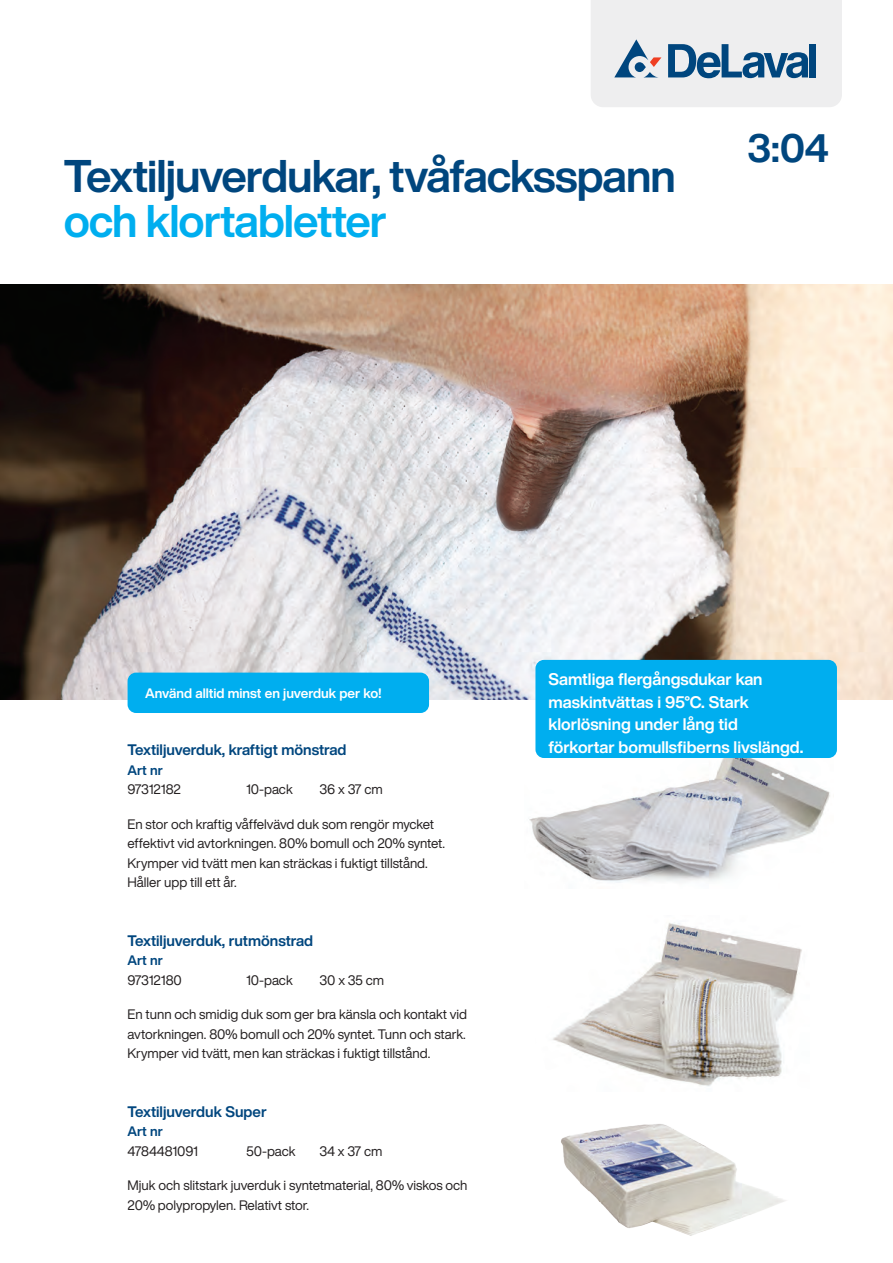
<style>
.page{position:relative;width:893px;height:1263px;background:#fff}
.page>*{position:absolute;margin:0;border:0;box-sizing:border-box;transform-origin:0 0}
.t1{font:700 45px "Helvetica Now Display";letter-spacing:-.025em;color:#00467e}
.t2{font:700 45px "Helvetica Now Display";letter-spacing:-.02em;color:#00aeef}
.t3{font:700 39px "Helvetica Now Display";color:#00467e}
.t4{font:700 16.5px/22.5px "Helvetica Now Display";color:#fff}
.t5{font:700 15px "Helvetica Now Display";color:#00467e}
.t6{font:13.5px/19.5px "Helvetica Now Display";color:#231f20}
.t7{font:700 13.5px "Helvetica Now Display";color:#fff}
.t8{font:700 13.5px "Helvetica Now Display";color:#00467e}
</style>
<div class="page">
<img style="left:529px;top:754px;width:303px;height:129px">
<img style="left:0;top:285px;width:893px;height:415px">
<div style="left:535px;top:660px;width:302px;height:98px;background:#00aeef;border-radius:9px"></div>
<svg style="left:591px;top:0;width:251px;height:107px"></svg>
<img style="left:552px;top:923px;width:250px;height:164px">
<img style="left:561px;top:1124px;width:225px;height:112px">
<div style="left:128px;top:673px;width:301px;height:40px;background:#00aeef;border-radius:9px"></div>
<h1 class="t1" style="left:64px;top:146px;width:614px">Textiljuverdukar, tvåfacksspann</h1>
<h1 class="t2" style="left:64px;top:191px;width:325px">och klortabletter</h1>
<h2 class="t3" style="left:747px;top:121px;width:83px">3:04</h2>
<p class="t7" style="left:145px;top:684px;width:238px">Använd alltid minst en juverduk per ko!</p>
<p class="t5" style="left:128px;top:740px;width:220px">Textiljuverduk, kraftigt mönstrad</p>
<p class="t8" style="left:128px;top:761px;width:37px">Art nr</p>
<p class="t6" style="left:128px;top:779px;width:55px">97312182</p>
<p class="t6" style="left:246px;top:779px;width:48px">10-pack</p>
<p class="t6" style="left:320px;top:779px;width:65px">36 x 37 cm</p>
<p class="t6" style="left:128px;top:814px;width:319px">En stor och kraftig våffelvävd duk som rengör mycket effektivt vid avtorkningen. 80% bomull och 20% syntet.<br>Krymper vid tvätt men kan sträckas i fuktigt tillstånd.<br>Håller upp till ett år.</p>
<p class="t5" style="left:128px;top:930px;width:187px">Textiljuverduk, rutmönstrad</p>
<p class="t8" style="left:128px;top:951px;width:37px">Art nr</p>
<p class="t6" style="left:128px;top:970px;width:56px">97312180</p>
<p class="t6" style="left:246px;top:970px;width:48px">10-pack</p>
<p class="t6" style="left:320px;top:970px;width:66px">30 x 35 cm</p>
<p class="t6" style="left:128px;top:1004px;width:341px;text-align:justify">En tunn och smidig duk som ger bra känsla och kontakt vid avtorkningen. 80% bomull och 20% syntet. Tunn och stark.<br>Krymper vid tvätt, men kan sträckas i fuktigt tillstånd.</p>
<p class="t5" style="left:128px;top:1101px;width:141px">Textiljuverduk Super</p>
<p class="t8" style="left:128px;top:1122px;width:37px">Art nr</p>
<p class="t6" style="left:128px;top:1141px;width:72px">4784481091</p>
<p class="t6" style="left:246px;top:1141px;width:51px">50-pack</p>
<p class="t6" style="left:320px;top:1141px;width:64px">34 x 37 cm</p>
<p class="t6" style="left:128px;top:1175px;width:342px">Mjuk och slitstark juverduk i syntetmaterial, 80% viskos och<br>20% polypropylen. Relativt stor.</p>
<p class="t4" style="left:549px;top:668px;width:256px">Samtliga flergångsdukar kan maskintvättas i 95°C. Stark klorlösning under lång tid förkortar bomullsfiberns livslängd.</p>
</div>
